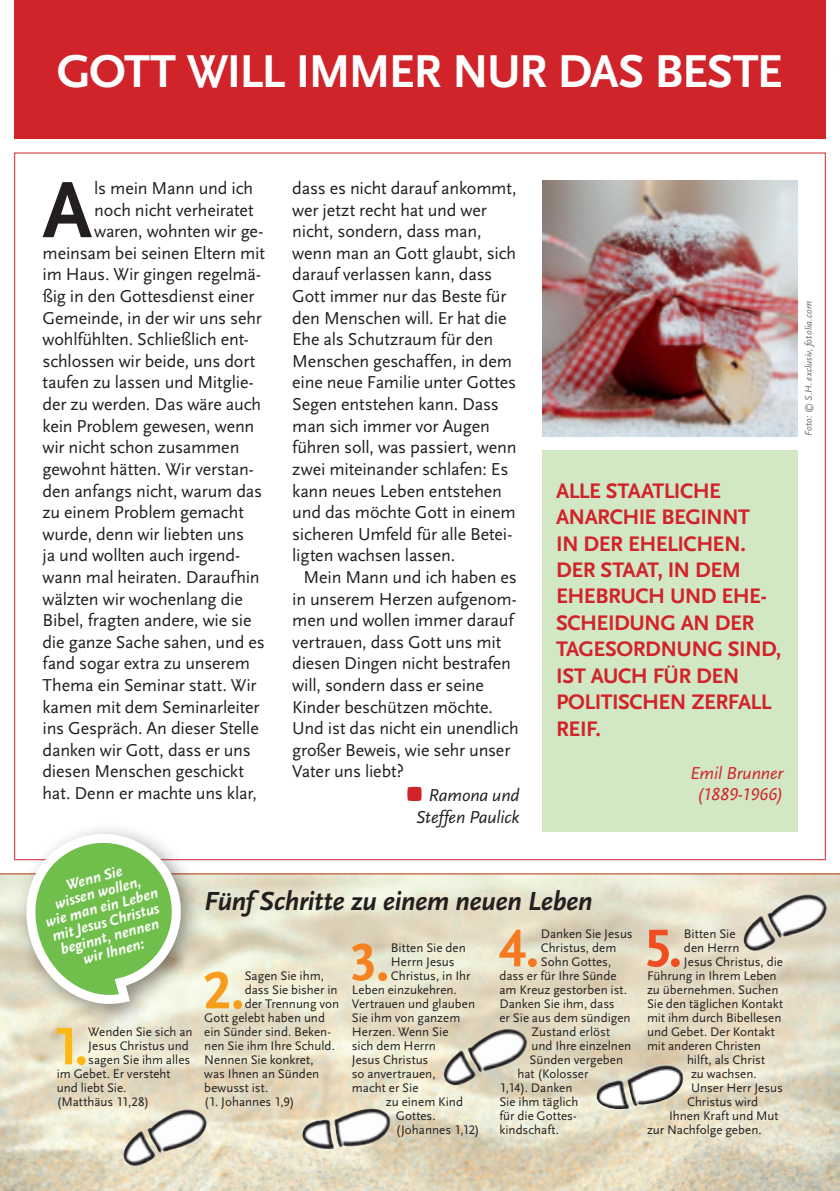
<style>
.page{position:relative;width:840px;height:1191px;background:#fff}
.page>*{position:absolute;margin:0;border:0;box-sizing:border-box;transform-origin:0 0}
.t1{font:700 83.4px "Scala Sans LF";color:#231f20}
.t2{font:700 55.4px "Scala Sans LF";color:#fcb814}
.t3{font:700 55.4px "Scala Sans LF";color:#f89c1c}
.t4{font:700 55.4px "Scala Sans LF";color:#f58220}
.t5{font:700 55.4px "Scala Sans LF";color:#f47921}
.t6{font:700 55.4px "Scala Sans LF";color:#f04d22}
.t7{font:700 48.2px "Scala Sans LF";letter-spacing:-.035em;color:#fff}
.t8{font:italic 700 27.2px "Scala Sans LF";letter-spacing:-.02em;color:#231f20}
.t9{font:700 22px/26.4px "Scala Sans LF";letter-spacing:-.025em;color:#d1232a}
.t10{font:18px/21.6px "Scala Sans LF";letter-spacing:-.01em;color:#231f20}
.t11{font:italic 18px/21.6px "Scala Sans LF";letter-spacing:-.01em;color:#231f20;text-align:right}
.t12{font:italic 18px/21.6px "Scala Sans LF";letter-spacing:-.01em;color:#d1232a;text-align:center}
.t13{font:italic 700 15.2px/15.2px "Scala Sans LF";color:#fff;text-align:center}
.t14{font:13px "Scala Sans LF";color:#231f20}
.t15{font:italic 10px "Scala Sans LF";letter-spacing:.005em;color:#6c6d70}
</style>
<div class="page">
<div style="left:14px;top:0;width:811px;height:138px;background:#d1232a"></div>
<img style="left:0;top:874px;width:839px;height:317px">
<hr style="left:0;top:873px;width:839px;height:1px;background:#b23814">
<img style="left:743px;top:894px;width:83px;height:57px">
<img style="left:596px;top:1064px;width:87px;height:45px">
<img style="left:443px;top:1028px;width:83px;height:57px">
<img style="left:302px;top:1108px;width:88px;height:41px">
<img style="left:123px;top:1109px;width:84px;height:57px">
<div style="left:13px;top:820px;width:192px;height:208px;background:#231f20;opacity:.5"></div>
<svg style="left:22px;top:830px;width:163px;height:176px"></svg>
<svg style="left:407px;top:787px;width:14px;height:14px"></svg>
<img style="left:542px;top:181px;width:255px;height:255px">
<div style="left:541px;top:450px;width:256px;height:382px;background:#d2e7c3"></div>
<h3 class="t7" style="left:57px;top:42px;width:727px">GOTT WILL IMMER NUR DAS BESTE</h3>
<h1 class="t1" style="left:42px;top:160px;width:51px">A</h1>
<p class="t10" style="left:94px;top:177px;width:160px">ls mein Mann und ich</p>
<p class="t10" style="left:94px;top:199px;width:161px">noch nicht verheiratet</p>
<p class="t10" style="left:94px;top:220px;width:170px">waren, wohnten wir ge-</p>
<p class="t10" style="left:43px;top:242px;width:224px">meinsam bei seinen Eltern mit</p>
<p class="t10" style="left:43px;top:264px;width:220px">im Haus. Wir gingen regelmä-</p>
<p class="t10" style="left:43px;top:285px;width:213px">ßig in den Gottesdienst einer</p>
<p class="t10" style="left:43px;top:307px;width:221px">Gemeinde, in der wir uns sehr</p>
<p class="t10" style="left:43px;top:328px;width:208px">wohlfühlten. Schließlich ent-</p>
<p class="t10" style="left:43px;top:350px;width:214px">schlossen wir beide, uns dort</p>
<p class="t10" style="left:43px;top:372px;width:213px">taufen zu lassen und Mitglie-</p>
<p class="t10" style="left:43px;top:393px;width:220px">der zu werden. Das wäre auch</p>
<p class="t10" style="left:43px;top:415px;width:213px">kein Problem gewesen, wenn</p>
<p class="t10" style="left:43px;top:436px;width:198px">wir nicht schon zusammen</p>
<p class="t10" style="left:43px;top:458px;width:213px">gewohnt hätten. Wir verstan-</p>
<p class="t10" style="left:43px;top:480px;width:221px">den anfangs nicht, warum das</p>
<p class="t10" style="left:43px;top:501px;width:203px">zu einem Problem gemacht</p>
<p class="t10" style="left:43px;top:523px;width:203px">wurde, denn wir liebten uns</p>
<p class="t10" style="left:43px;top:544px;width:199px">ja und wollten auch irgend-</p>
<p class="t10" style="left:43px;top:566px;width:218px">wann mal heiraten. Daraufhin</p>
<p class="t10" style="left:43px;top:588px;width:202px">wälzten wir wochenlang die</p>
<p class="t10" style="left:43px;top:609px;width:210px">Bibel, fragten andere, wie sie</p>
<p class="t10" style="left:43px;top:631px;width:224px">die ganze Sache sahen, und es</p>
<p class="t10" style="left:43px;top:652px;width:209px">fand sogar extra zu unserem</p>
<p class="t10" style="left:43px;top:674px;width:215px">Thema ein Seminar statt. Wir</p>
<p class="t10" style="left:43px;top:696px;width:218px">kamen mit dem Seminarleiter</p>
<p class="t10" style="left:43px;top:717px;width:218px">ins Gespräch. An dieser Stelle</p>
<p class="t10" style="left:43px;top:739px;width:210px">danken wir Gott, dass er uns</p>
<p class="t10" style="left:43px;top:760px;width:203px">diesen Menschen geschickt</p>
<p class="t10" style="left:43px;top:782px;width:216px">hat. Denn er machte uns klar,</p>
<p class="t10" style="left:292px;top:177px;width:226px">dass es nicht darauf ankommt, wer jetzt recht hat und wer nicht, sondern, dass man, wenn man an Gott glaubt, sich darauf verlassen kann, dass<br>Gott immer nur das Beste für den Menschen will. Er hat die<br>Ehe als Schutzraum für den<br>Menschen geschaffen, in dem eine neue Familie unter Gottes<br>Segen entstehen kann. Dass man sich immer vor Augen führen soll, was passiert, wenn zwei miteinander schlafen: Es kann neues Leben entstehen und das möchte Gott in einem sicheren Umfeld für alle Betei&shy;ligten wachsen lassen.</p>
<p class="t10" style="left:292px;top:566px;width:228px;text-indent:11px">Mein Mann und ich haben es in unserem Herzen aufgenom&shy;men und wollen immer darauf vertrauen, dass Gott uns mit diesen Dingen nicht bestrafen will, sondern dass er seine<br>Kinder beschützen möchte.<br>Und ist das nicht ein unendlich großer Beweis, wie sehr unser<br>Vater uns liebt?</p>
<p class="t11" style="left:416px;top:784px;width:105px">Ramona und<br>Steffen Paulick</p>
<p class="t9" style="left:556px;top:477px;width:227px">ALLE STAATLICHE<br>ANARCHIE BEGINNT<br>IN DER EHELICHEN.<br>DER STAAT, IN DEM<br>EHEBRUCH UND EHE-<br>SCHEIDUNG AN DER<br>TAGESORDNUNG SIND,<br>IST AUCH FÜR DEN<br>POLITISCHEN ZERFALL<br>REIF.</p>
<p class="t12" style="left:689px;top:762px;width:95px">Emil Brunner (1889-1966)</p>
<p class="t13" style="left:36px;top:885px;width:117px;rotate:-15deg">Wenn Sie<br>wissen wollen,<br>wie man ein Leben mit Jesus Christus beginnt, nennen wir Ihnen:</p>
<h2 class="t2" style="left:53px;top:1013px;width:37px">1.</h2>
<p class="t14" style="left:88px;top:1024px;width:106px">Wenden Sie sich an</p>
<p class="t14" style="left:88px;top:1038px;width:102px">Jesus Christus und</p>
<p class="t14" style="left:88px;top:1052px;width:103px">sagen Sie ihm alles</p>
<p class="t14" style="left:57px;top:1066px;width:115px">im Gebet. Er versteht</p>
<p class="t14" style="left:57px;top:1080px;width:71px">und liebt Sie.</p>
<p class="t14" style="left:57px;top:1094px;width:94px">(Matthäus 11,28)</p>
<h3 class="t8" style="left:204px;top:885px;width:389px">Fünf Schritte zu einem neuen Leben</h3>
<h2 class="t3" style="left:203px;top:957px;width:43px">2.</h2>
<p class="t14" style="left:244px;top:968px;width:81px">Sagen Sie ihm,</p>
<p class="t14" style="left:244px;top:982px;width:94px">dass Sie bisher in</p>
<p class="t14" style="left:244px;top:996px;width:96px">der Trennung von</p>
<p class="t14" style="left:204px;top:1010px;width:122px">Gott gelebt haben und</p>
<p class="t14" style="left:204px;top:1024px;width:127px">ein Sünder sind. Beken-</p>
<p class="t14" style="left:204px;top:1038px;width:132px">nen Sie ihm Ihre Schuld.</p>
<p class="t14" style="left:204px;top:1052px;width:111px">Nennen Sie konkret,</p>
<p class="t14" style="left:204px;top:1066px;width:116px">was Ihnen an Sünden</p>
<p class="t14" style="left:204px;top:1080px;width:65px">bewusst ist.</p>
<p class="t14" style="left:204px;top:1094px;width:92px">(1. Johannes 1,9)</p>
<h2 class="t4" style="left:350px;top:929px;width:41px">3.</h2>
<p class="t14" style="left:390px;top:940px;width:76px">Bitten Sie den</p>
<p class="t14" style="left:390px;top:954px;width:65px">Herrn Jesus</p>
<p class="t14" style="left:390px;top:968px;width:81px">Christus, in Ihr</p>
<p class="t14" style="left:351px;top:982px;width:106px">Leben einzukehren.</p>
<p class="t14" style="left:351px;top:996px;width:125px">Vertrauen und glauben</p>
<p class="t14" style="left:351px;top:1010px;width:110px">Sie ihm von ganzem</p>
<p class="t14" style="left:351px;top:1024px;width:98px">Herzen. Wenn Sie</p>
<p class="t14" style="left:351px;top:1038px;width:85px">sich dem Herrn</p>
<p class="t14" style="left:351px;top:1052px;width:78px">Jesus Christus</p>
<p class="t14" style="left:351px;top:1066px;width:85px">so anvertrauen,</p>
<p class="t14" style="left:351px;top:1080px;width:68px">macht er Sie</p>
<p class="t14" style="left:385px;top:1094px;width:78px">zu einem Kind</p>
<p class="t14" style="left:395px;top:1108px;width:41px">Gottes.</p>
<p class="t14" style="left:395px;top:1122px;width:85px">(Johannes 1,12)</p>
<h2 class="t5" style="left:498px;top:915px;width:42px">4.</h2>
<p class="t14" style="left:540px;top:926px;width:93px">Danken Sie Jesus</p>
<p class="t14" style="left:540px;top:940px;width:77px">Christus, dem</p>
<p class="t14" style="left:540px;top:954px;width:72px">Sohn Gottes,</p>
<p class="t14" style="left:499px;top:968px;width:119px">dass er für Ihre Sünde</p>
<p class="t14" style="left:499px;top:982px;width:129px">am Kreuz gestorben ist.</p>
<p class="t14" style="left:499px;top:996px;width:117px">Danken Sie ihm, dass</p>
<p class="t14" style="left:499px;top:1010px;width:133px">er Sie aus dem sündigen</p>
<p class="t14" style="left:531px;top:1024px;width:80px">Zustand erlöst</p>
<p class="t14" style="left:531px;top:1038px;width:101px">und Ihre einzelnen</p>
<p class="t14" style="left:529px;top:1052px;width:95px">Sünden vergeben</p>
<p class="t14" style="left:517px;top:1066px;width:72px">hat (Kolosser</p>
<p class="t14" style="left:499px;top:1080px;width:74px">1,14). Danken</p>
<p class="t14" style="left:499px;top:1094px;width:80px">Sie ihm täglich</p>
<p class="t14" style="left:499px;top:1108px;width:78px">für die Gottes-</p>
<p class="t14" style="left:499px;top:1122px;width:61px">kindschaft.</p>
<h2 class="t6" style="left:644px;top:915px;width:39px">5.</h2>
<p class="t14" style="left:683px;top:926px;width:53px">Bitten Sie</p>
<p class="t14" style="left:683px;top:940px;width:57px">den Herrn</p>
<p class="t14" style="left:683px;top:954px;width:100px">Jesus Christus, die</p>
<p class="t14" style="left:646px;top:968px;width:131px">Führung in Ihrem Leben</p>
<p class="t14" style="left:646px;top:982px;width:133px">zu übernehmen. Suchen</p>
<p class="t14" style="left:646px;top:996px;width:137px">Sie den täglichen Kontakt</p>
<p class="t14" style="left:646px;top:1010px;width:136px">mit ihm durch Bibellesen</p>
<p class="t14" style="left:646px;top:1024px;width:129px">und Gebet. Der Kontakt</p>
<p class="t14" style="left:646px;top:1038px;width:115px">mit anderen Christen</p>
<p class="t14" style="left:686px;top:1052px;width:79px">hilft, als Christ</p>
<p class="t14" style="left:690px;top:1066px;width:67px">zu wachsen.</p>
<p class="t14" style="left:690px;top:1080px;width:93px">Unser Herr Jesus</p>
<p class="t14" style="left:686px;top:1094px;width:73px">Christus wird</p>
<p class="t14" style="left:668px;top:1108px;width:111px">Ihnen Kraft und Mut</p>
<p class="t14" style="left:646px;top:1122px;width:116px">zur Nachfolge geben.</p>
<p class="t15" style="left:802px;top:436px;width:136px;rotate:-90deg">Foto: © S.H. exclusiv, fotolia.com</p>
</div>
